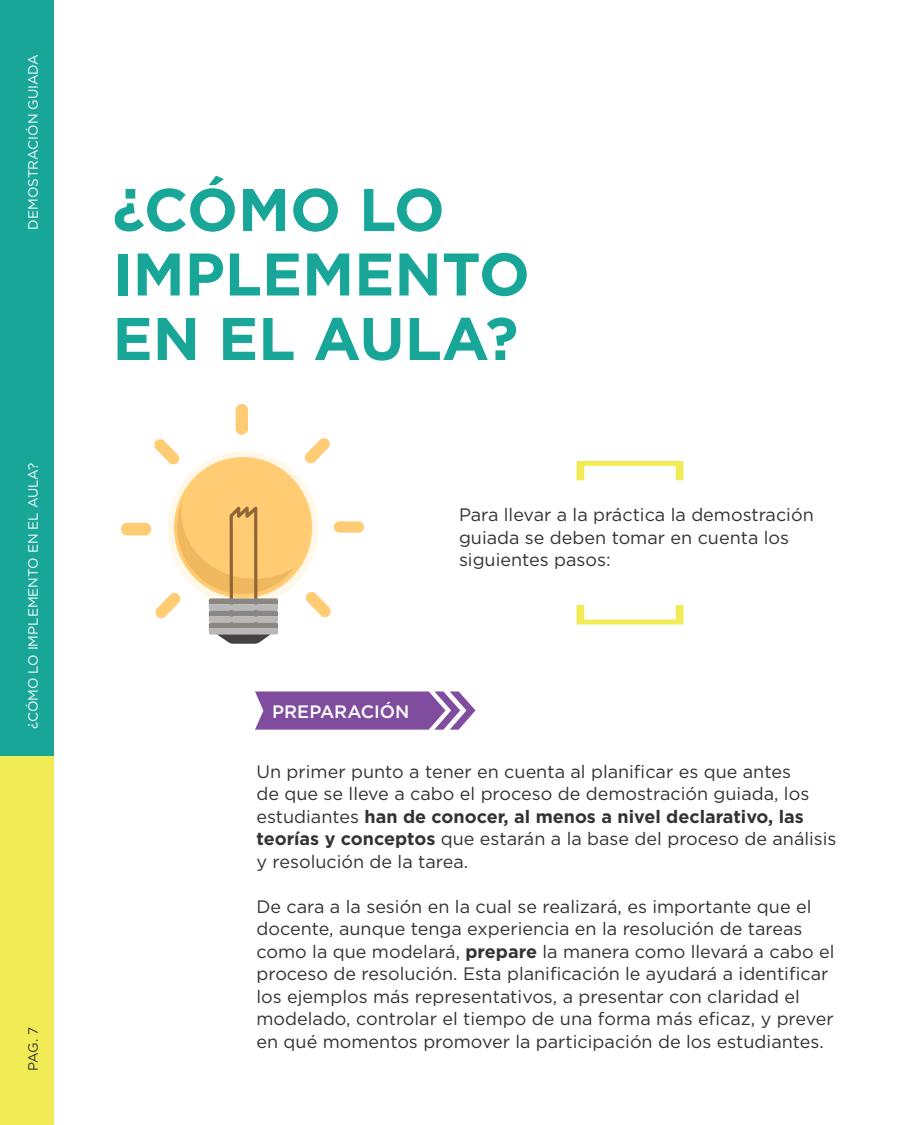
<style>
.page{position:relative;width:900px;height:1125px;background:#fff}
.page>*{position:absolute;margin:0;border:0;box-sizing:border-box;transform-origin:0 0}
.t1{font:700 60px/64.5px "Gotham";color:#18a698}
.t2{font:18px/22.5px "Gotham";color:#333}
.t3{font:500 18px "Gotham";color:#fff}
.t4{font:13.5px "Gotham";color:#fff}
.t5{font:13.5px "Gotham";color:#333}
.s1{font-weight:700}
</style>
<div class="page">
<div style="left:0;top:0;width:54px;height:756px;background:#18a698"></div>
<div style="left:0;top:756px;width:54px;height:369px;background:#f1eb55"></div>
<svg style="left:577px;top:605px;width:106px;height:19px"></svg>
<svg style="left:577px;top:461px;width:106px;height:19px"></svg>
<svg style="left:255px;top:691px;width:221px;height:39px;background:#9063aa"></svg>
<div style="left:168px;top:451px;width:150px;height:154px;background:#fff7e8;border-radius:50%"></div>
<div style="left:174px;top:457px;width:138px;height:141px;background:#ffcc73;border-radius:50%"></div>
<div style="left:121px;top:523px;width:30px;height:12px;background:#ffcc73;border-radius:6px"></div>
<svg style="left:155px;top:501px;width:139px;height:143px"></svg>
<svg style="left:306px;top:592px;width:25px;height:26px"></svg>
<div style="left:334px;top:521px;width:30px;height:12px;background:#ffcc73;border-radius:6px"></div>
<svg style="left:305px;top:438px;width:25px;height:26px"></svg>
<div style="left:236px;top:404px;width:12px;height:31px;background:#ffcc73;border-radius:6px"></div>
<svg style="left:154px;top:439px;width:25px;height:26px"></svg>
<p class="t4" style="left:24px;top:230px;width:177px;rotate:-90deg">DEMOSTRACIÓN GUIADA</p>
<p class="t4" style="left:24px;top:729px;width:268px;rotate:-90deg">¿CÓMO LO IMPLEMENTO EN EL AULA?</p>
<p class="t5" style="left:24px;top:1071px;width:46px;rotate:-90deg">PAG. 7</p>
<h1 class="t1" style="left:112px;top:177px;width:419px">¿CÓMO LO<br>IMPLEMENTO<br>EN EL AULA?</h1>
<p class="t2" style="left:459px;top:503px;width:356px">Para llevar a la práctica la demostración guiada se deben tomar en cuenta los siguientes pasos:</p>
<p class="t3" style="left:272px;top:700px;width:139px">PREPARACIÓN</p>
<p class="t2" style="left:256px;top:760px;width:582px">Un primer punto a tener en cuenta al planificar es que antes<br>de que se lleve a cabo el proceso de demostración guiada, los estudiantes <span class="s1">han de conocer, al menos a nivel declarativo, las teorías y conceptos</span> que estarán a la base del proceso de análisis y resolución de la tarea.</p>
<p class="t2" style="left:256px;top:895px;width:579px">De cara a la sesión en la cual se realizará, es importante que el docente, aunque tenga experiencia en la resolución de tareas como la que modelará, <span class="s1">prepare</span> la manera como llevará a cabo el proceso de resolución. Esta planificación le ayudará a identificar los ejemplos más representativos, a presentar con claridad el modelado, controlar el tiempo de una forma más eficaz, y prever en qué momentos promover la participación de los estudiantes.</p>
</div>
